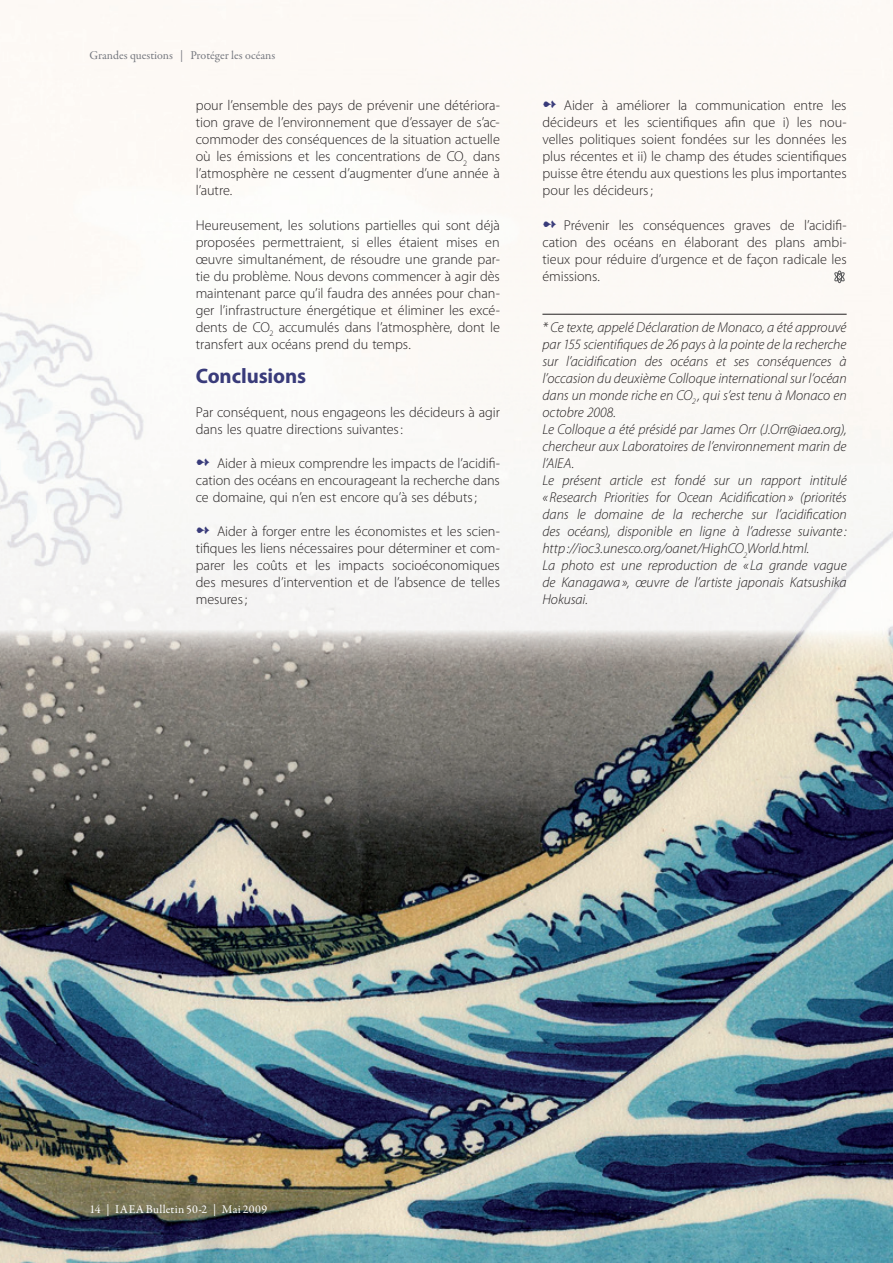
<style>
.page{position:relative;width:893px;height:1263px;background:#fff}
.page>*{position:absolute;margin:0;border:0;box-sizing:border-box;transform-origin:0 0}
.t1{font:700 21px "Myriad Pro";letter-spacing:-.005em;color:#393b7a}
.t2{font:300 14.4px/17px "Myriad Pro";color:#231f20;text-align:justify}
.t3{font:italic 300 14.4px/17px "Myriad Pro";color:#231f20}
.t4{font:12px "Garamond Premr Pro";color:#75787f}
.t5{font:12px "Garamond Premr Pro";letter-spacing:.025em;color:#fff}
.s1{color:#393b7a}
</style>
<div class="page">
<img style="left:0;top:28px;width:892px;height:1234px">
<hr style="left:542px;top:314px;width:304px;height:1px;background:#231f20">
<div style="left:837px;top:271px;width:4px;height:12px;border:1px solid #57585a;border-radius:50%"></div>
<svg style="left:833px;top:272px;width:12px;height:10px"></svg>
<p class="t4" style="left:89px;top:51px;width:187px">Grandes questions | Protéger les océans</p>
<p class="t2" style="left:196px;top:98px;width:306px">pour l’ensemble des pays de prévenir une détériora&shy;tion grave de l’environnement que d’essayer de s’ac&shy;commoder des conséquences de la situation actuelle où les émissions et les concentrations de CO<sub>2</sub> dans l’atmosphère ne cessent d’augmenter d’une année à l’autre.</p>
<p class="t2" style="left:196px;top:217px;width:306px">Heureusement, les solutions partielles qui sont déjà proposées permettraient, si elles étaient mises en œuvre simultanément, de résoudre une grande par&shy;tie du problème. Nous devons commencer à agir dès maintenant parce qu’il faudra des années pour chan&shy;ger l’infrastructure énergétique et éliminer les excé&shy;dents de CO<sub>2</sub> accumulés dans l’atmosphère, dont le transfert aux océans prend du temps.</p>
<h1 class="t1" style="left:196px;top:367px;width:112px">Conclusions</h1>
<p class="t2" style="left:196px;top:404px;width:306px">Par conséquent, nous engageons les décideurs à agir dans les quatre directions suivantes :</p>
<p class="t2" style="left:196px;top:455px;width:306px"><span class="s1">➻</span> Aider à mieux comprendre les impacts de l’acidifi&shy;cation des océans en encourageant la recherche dans ce domaine, qui n’en est encore qu’à ses débuts ;</p>
<p class="t2" style="left:196px;top:523px;width:306px"><span class="s1">➻</span> Aider à forger entre les économistes et les scien&shy;tifiques les liens nécessaires pour déterminer et com&shy;parer les coûts et les impacts socioéconomiques des mesures d’intervention et de l’absence de telles mesures ;</p>
<p class="t2" style="left:542px;top:98px;width:306px"><span class="s1">➻</span> Aider à améliorer la communication entre les décideurs et les scientifiques afin que i) les nou&shy;velles politiques soient fondées sur les données les plus récentes et ii) le champ des études scientifiques puisse être étendu aux questions les plus importantes pour les décideurs ;</p>
<p class="t2" style="left:542px;top:217px;width:306px"><span class="s1">➻</span> Prévenir les conséquences graves de l’acidifi&shy;cation des océans en élaborant des plans ambi&shy;tieux pour réduire d’urgence et de façon radicale les émissions.</p>
<p class="t3" style="left:542px;top:319px;width:306px">* Ce texte, appelé Déclaration de Monaco, a été approuvé par 155 scientifiques de 26 pays à la pointe de la recherche sur l’acidification des océans et ses conséquences à l’occasion du deuxième Colloque international sur l’océan dans un monde riche en CO<sub>2</sub> , qui s’est tenu à Monaco en octobre 2008.<br>Le Colloque a été présidé par James Orr (J.Orr@iaea.org), chercheur aux Laboratoires de l’environnement marin de l’AIEA.<br>Le présent article est fondé sur un rapport intitulé « Research Priorities for Ocean Acidification » (priorités dans le domaine de la recherche sur l’acidification des océans), disponible en ligne à l’adresse suivante : http ://ioc3.unesco.org/oanet/HighCO<sub>2</sub>World.html.<br>La photo est une reproduction de « La grande vague de Kanagawa », œuvre de l’artiste japonais Katsushika Hokusai.</p>
<p class="t5" style="left:89px;top:1204px;width:179px">14 | IAEA Bulletin 50-2 | Mai 2009</p>
</div>
